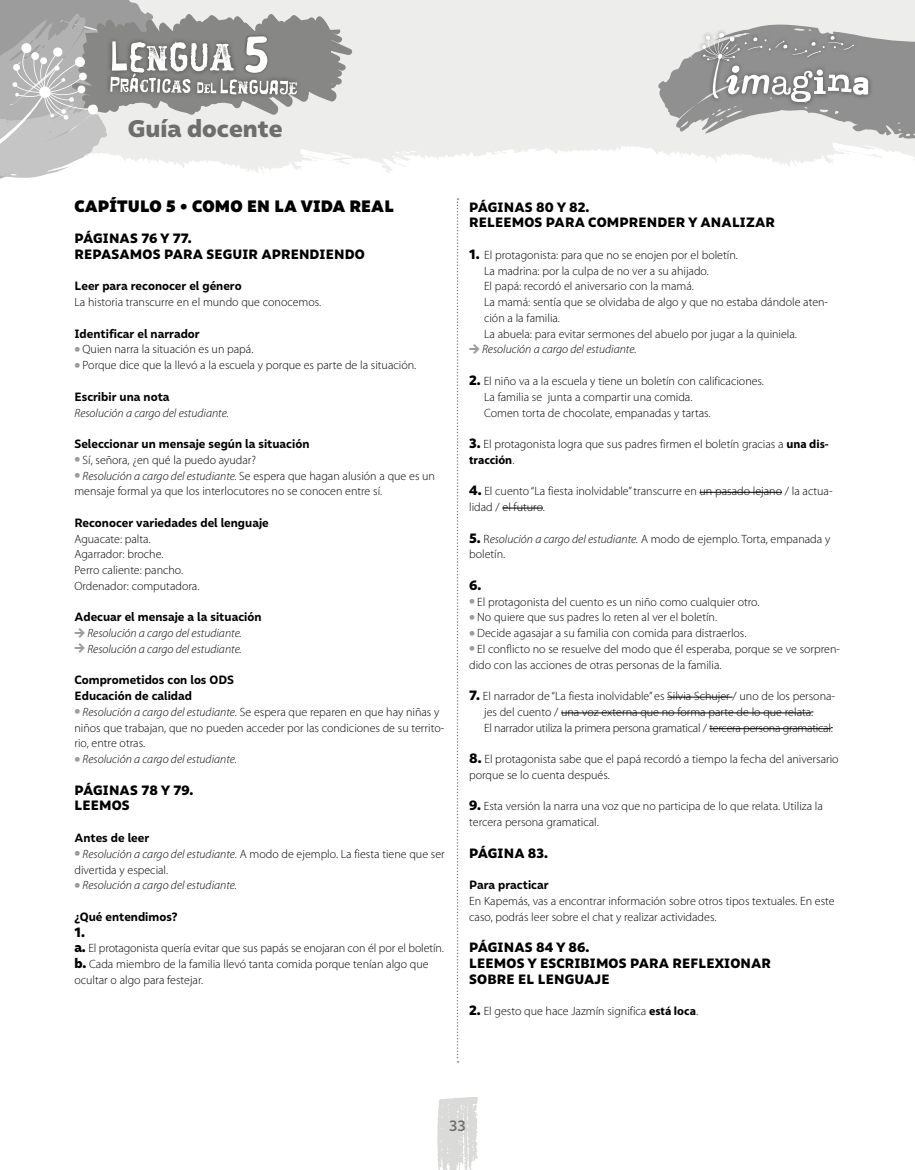
<style>
.page{position:relative;width:915px;height:1170px;background:#fff}
.page>*{position:absolute;margin:0;border:0;box-sizing:border-box;transform-origin:0 0}
.t1{font:700 58.05px "Duper";color:#fff}
.t2{font:800 24px "Malva";color:#6e6e6e;scale:1.04 1}
.Solucionario_-_Títul{font:900 16.5px "Malva";letter-spacing:.01em;color:#000}
.t3{font:500 15px "Malva";color:#6e6e6e}
.Solucionario_-_Págin{font:800 13.5px/15.8px "Malva";letter-spacing:.01em;color:#000}
.Solucionario_-_Consi{font:800 13.5px "Malva";color:#000}
.Solucionario_-_opc_d{font:300 12px/15.8px "Myriad Pro";color:#000}
.Solucionario_-_Consi-2{font:300 12px/15.8px "Myriad Pro";color:#000}
.Solucionario_-_titul{font:700 12px "Malva";color:#000}
.Solucionario_-_opc_d-2{font:italic 300 12px "Myriad Pro";color:#000}
.Solucionario_-_opc_d-3{font:300 12px "Myriad Pro";letter-spacing:-.02em;color:#000}
.s1{font-family:"Tisa Sans Pro";font-weight:900;font-size:10.5px;color:#9c9c9c}
.s2{font-style:italic}
.s3{font-family:"Tisa Sans Pro";font-weight:900;font-style:normal;font-size:10.5px;color:#9c9c9c}
.s4{font-family:"Malva";font-weight:800;font-size:13.5px}
.s5{font-weight:700}
</style>
<div class="page">
<svg style="left:456px;top:198px;width:2px;height:864px"></svg>
<svg style="left:352px;top:0;width:562px;height:173px;fill:#ededec"></svg>
<svg style="left:655px;top:22px;width:259px;height:120px;background:#b4b4b3"></svg>
<svg style="left:437px;top:1097px;width:40px;height:72px;background:#dedede"></svg>
<svg style="left:0;top:0;width:352px;height:179px;background:#c1c1c1"></svg>
<hr style="left:699px;top:492px;width:82px;height:1px;background:#000">
<hr style="left:502px;top:507px;width:40px;height:1px;background:#000">
<hr style="left:667px;top:696px;width:65px;height:1px;background:#000">
<hr style="left:561px;top:712px;width:250px;height:1px;background:#000">
<hr style="left:709px;top:728px;width:121px;height:1px;background:#000">
<h1 class="t1" style="left:243px;top:21px;width:28px">5</h1>
<h2 class="t2" style="left:128px;top:113px;width:150px">Guía docente</h2>
<p class="Solucionario_-_Títul" style="left:74px;top:195px;width:321px">CAPÍTULO 5 • COMO EN LA VIDA REAL</p>
<p class="Solucionario_-_Págin" style="left:74px;top:230px;width:119px">PÁGINAS 76 Y 77.</p>
<p class="Solucionario_-_Págin" style="left:74px;top:246px;width:291px">REPASAMOS PARA SEGUIR APRENDIENDO</p>
<p class="Solucionario_-_titul" style="left:74px;top:279px;width:169px">Leer para reconocer el género</p>
<p class="Solucionario_-_opc_d" style="left:74px;top:294px;width:248px">La historia transcurre en el mundo que conocemos.</p>
<p class="Solucionario_-_titul" style="left:74px;top:326px;width:127px">Identificar el narrador</p>
<p class="Solucionario_-_opc_d" style="left:74px;top:341px;width:180px"><span class="s1">•</span> Quien narra la situación es un papá.</p>
<p class="Solucionario_-_opc_d" style="left:74px;top:357px;width:343px"><span class="s1">•</span> Porque dice que la llevó a la escuela y porque es parte de la situación.</p>
<p class="Solucionario_-_titul" style="left:74px;top:389px;width:97px">Escribir una nota</p>
<p class="Solucionario_-_opc_d-2" style="left:74px;top:405px;width:156px">Resolución a cargo del estudiante.</p>
<p class="Solucionario_-_titul" style="left:74px;top:436px;width:236px">Seleccionar un mensaje según la situación</p>
<p class="Solucionario_-_opc_d" style="left:74px;top:452px;width:183px"><span class="s1">•</span> Sí, señora, ¿en qué la puedo ayudar?</p>
<p class="Solucionario_-_opc_d" style="left:74px;top:467px;width:362px"><span class="s1">•</span> <span class="s2">Resolución a cargo del estudiante.</span> Se espera que hagan alusión a que es un mensaje formal ya que los interlocutores no se conocen entre sí.</p>
<p class="Solucionario_-_titul" style="left:74px;top:515px;width:196px">Reconocer variedades del lenguaje</p>
<p class="Solucionario_-_opc_d" style="left:74px;top:530px;width:78px">Aguacate: palta.</p>
<p class="Solucionario_-_opc_d" style="left:74px;top:546px;width:90px">Agarrador: broche.</p>
<p class="Solucionario_-_opc_d" style="left:74px;top:562px;width:110px">Perro caliente: pancho.</p>
<p class="Solucionario_-_opc_d" style="left:74px;top:578px;width:126px">Ordenador: computadora.</p>
<p class="Solucionario_-_titul" style="left:74px;top:609px;width:188px">Adecuar el mensaje a la situación</p>
<p class="Solucionario_-_opc_d-2" style="left:74px;top:626px;width:169px"><span class="s3">→</span> Resolución a cargo del estudiante.</p>
<p class="Solucionario_-_opc_d-2" style="left:74px;top:641px;width:169px"><span class="s3">→</span> Resolución a cargo del estudiante.</p>
<p class="Solucionario_-_titul" style="left:74px;top:672px;width:161px">Comprometidos con los ODS</p>
<p class="Solucionario_-_titul" style="left:74px;top:688px;width:119px">Educación de calidad</p>
<p class="Solucionario_-_opc_d" style="left:74px;top:704px;width:371px"><span class="s1">•</span> <span class="s2">Resolución a cargo del estudiante</span>. Se espera que reparen en que hay niñas y niños que trabajan, que no pueden acceder por las condiciones de su territo&shy;rio, entre otras.</p>
<p class="Solucionario_-_opc_d-2" style="left:74px;top:752px;width:164px"><span class="s3">•</span> Resolución a cargo del estudiante.</p>
<p class="Solucionario_-_Págin" style="left:74px;top:781px;width:120px">PÁGINAS 78 Y 79.</p>
<p class="Solucionario_-_Págin" style="left:74px;top:797px;width:57px">LEEMOS</p>
<p class="Solucionario_-_titul" style="left:74px;top:830px;width:76px">Antes de leer</p>
<p class="Solucionario_-_opc_d" style="left:74px;top:845px;width:371px"><span class="s1">•</span> <span class="s2">Resolución a cargo del estudiante</span>. A modo de ejemplo. La fiesta tiene que ser divertida y especial.</p>
<p class="Solucionario_-_opc_d-2" style="left:74px;top:878px;width:164px"><span class="s3">•</span> Resolución a cargo del estudiante.</p>
<p class="Solucionario_-_titul" style="left:74px;top:909px;width:104px">¿Qué entendimos?</p>
<p class="Solucionario_-_Consi" style="left:74px;top:923px;width:12px">1.</p>
<p class="Solucionario_-_Consi-2" style="left:74px;top:940px;width:370px"><span class="s4">a.</span> El protagonista quería evitar que sus papás se enojaran con él por el boletín.</p>
<p class="Solucionario_-_Consi-2" style="left:74px;top:956px;width:355px"><span class="s4">b.</span> Cada miembro de la familia llevó tanta comida porque tenían algo que ocultar o algo para festejar.</p>
<p class="Solucionario_-_Págin" style="left:469px;top:199px;width:122px">PÁGINAS 80 Y 82.</p>
<p class="Solucionario_-_Págin" style="left:469px;top:214px;width:307px">RELEEMOS PARA COMPRENDER Y ANALIZAR</p>
<p class="Solucionario_-_Consi-2" style="left:469px;top:247px;width:270px"><span class="s4">1.</span> El protagonista: para que no se enojen por el boletín.</p>
<p class="Solucionario_-_opc_d" style="left:484px;top:263px;width:226px">La madrina: por la culpa de no ver a su ahijado.</p>
<p class="Solucionario_-_opc_d" style="left:484px;top:278px;width:211px">El papá: recordó el aniversario con la mamá.</p>
<p class="Solucionario_-_opc_d" style="left:484px;top:294px;width:345px">La mamá: sentía que se olvidaba de algo y que no estaba dándole aten&shy;ción a la familia.</p>
<p class="Solucionario_-_opc_d" style="left:484px;top:326px;width:314px">La abuela: para evitar sermones del abuelo por jugar a la quiniela.</p>
<p class="Solucionario_-_opc_d-2" style="left:469px;top:342px;width:169px"><span class="s3">→</span> Resolución a cargo del estudiante.</p>
<p class="Solucionario_-_Consi-2" style="left:469px;top:373px;width:296px"><span class="s4">2.</span> El niño va a la escuela y tiene un boletín con calificaciones.</p>
<p class="Solucionario_-_opc_d" style="left:484px;top:389px;width:210px">La familia se junta a compartir una comida.</p>
<p class="Solucionario_-_opc_d" style="left:484px;top:404px;width:228px">Comen torta de chocolate, empanadas y tartas.</p>
<p class="Solucionario_-_Consi-2" style="left:469px;top:436px;width:361px"><span class="s4">3.</span> El protagonista logra que sus padres firmen el boletín gracias a <span class="s5">una dis&shy;tracción</span>.</p>
<p class="Solucionario_-_Consi-2" style="left:469px;top:483px;width:365px"><span class="s4">4.</span> El cuento “La fiesta inolvidable” transcurre en un pasado lejano / la actua&shy;lidad / el futuro.</p>
<p class="Solucionario_-_Consi-2" style="left:469px;top:530px;width:362px"><span class="s4">5.</span> R<span class="s2">esolución a cargo del estudiante.</span> A modo de ejemplo. Torta, empanada y boletín.</p>
<p class="Solucionario_-_Consi" style="left:469px;top:576px;width:14px">6.</p>
<p class="Solucionario_-_opc_d" style="left:469px;top:593px;width:292px"><span class="s1">•</span> El protagonista del cuento es un niño como cualquier otro.</p>
<p class="Solucionario_-_opc_d" style="left:469px;top:609px;width:249px"><span class="s1">•</span> No quiere que sus padres lo reten al ver el boletín.</p>
<p class="Solucionario_-_opc_d" style="left:469px;top:625px;width:278px"><span class="s1">•</span> Decide agasajar a su familia con comida para distraerlos.</p>
<p class="Solucionario_-_opc_d" style="left:469px;top:641px;width:372px"><span class="s1">•</span> El conflicto no se resuelve del modo que él esperaba, porque se ve sorpren&shy;dido con las acciones de otras personas de la familia.</p>
<p class="Solucionario_-_Consi-2" style="left:469px;top:688px;width:367px"><span class="s4">7.</span> El narrador de “La fiesta inolvidable” es Silvia Schujer / uno de los persona-</p>
<p class="Solucionario_-_opc_d" style="left:484px;top:704px;width:330px">jes del cuento / una voz externa que no forma parte de lo que relata.</p>
<p class="Solucionario_-_opc_d-3" style="left:484px;top:720px;width:350px">El narrador utiliza la primera persona gramatical / tercera persona gramatical.</p>
<p class="Solucionario_-_Consi-2" style="left:469px;top:751px;width:371px"><span class="s4">8.</span> El protagonista sabe que el papá recordó a tiempo la fecha del aniversario porque se lo cuenta después.</p>
<p class="Solucionario_-_Consi-2" style="left:469px;top:798px;width:355px"><span class="s4">9.</span> Esta versión la narra una voz que no participa de lo que relata. Utiliza la tercera persona gramatical.</p>
<p class="Solucionario_-_Págin" style="left:469px;top:844px;width:80px">PÁGINA 83.</p>
<p class="Solucionario_-_titul" style="left:469px;top:877px;width:81px">Para practicar</p>
<p class="Solucionario_-_opc_d" style="left:469px;top:893px;width:367px">En Kapemás, vas a encontrar información sobre otros tipos textuales. En este caso, podrás leer sobre el chat y realizar actividades.</p>
<p class="Solucionario_-_Págin" style="left:469px;top:939px;width:122px">PÁGINAS 84 Y 86.</p>
<p class="Solucionario_-_Págin" style="left:469px;top:955px;width:303px">LEEMOS Y ESCRIBIMOS PARA REFLEXIONAR<br>SOBRE EL LENGUAJE</p>
<p class="Solucionario_-_Consi-2" style="left:469px;top:1003px;width:230px"><span class="s4">2.</span> El gesto que hace Jazmín significa <span class="s5">está loca</span>.</p>
<p class="t3" style="left:449px;top:1116px;width:18px">33</p>
</div>
